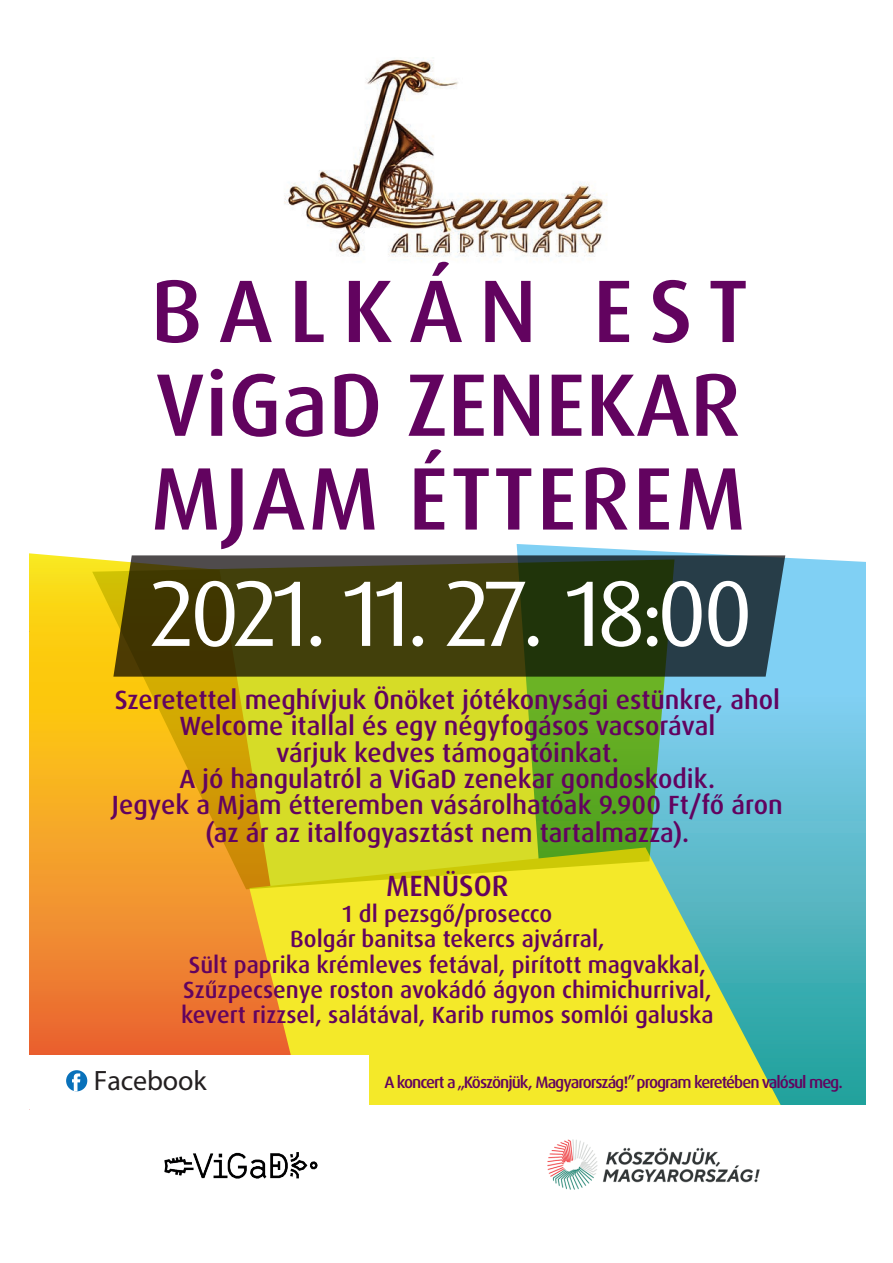
<style>
.page{position:relative;width:893px;height:1263px;background:#fff}
.page>*{position:absolute;margin:0;border:0;box-sizing:border-box;transform-origin:0 0}
.t1{font:93.15px "Dax Pro";letter-spacing:-.06em;color:#fff}
.t2{font:500 88.8px/93.8px "Dax Pro";letter-spacing:.03em;color:#62035f;text-align:justify}
.t3{font:500 29.25px "Dax Pro";color:#62035f}
.t4{font:condensed 28.05px "Akzidenz Grotesk Pro";letter-spacing:-.005em;color:#231f20}
.t5{font:500 26.4px/26.5px "Dax Pro";color:#62035f;text-align:center}
.t6{font:500 23.4px/25.3px "Dax Pro";color:#62035f;text-align:center}
.t7{font:500 16.65px "Dax Pro";letter-spacing:-.06em;color:#62035f}
</style>
<div class="page">
<svg style="left:517px;top:544px;width:348px;height:561px;background:#6ac3d7"></svg>
<svg style="left:30px;top:553px;width:219px;height:502px;background:#f2962a"></svg>
<svg style="left:249px;top:847px;width:534px;height:258px;background:#dadd3f"></svg>
<svg style="left:92px;top:559px;width:582px;height:330px;background:#c5c425"></svg>
<img style="left:284px;top:59px;width:323px;height:202px">
<svg style="left:113px;top:555px;width:672px;height:122px;background:#3b411a"></svg>
<div style="left:30px;top:1055px;width:339px;height:53px;background:#fff"></div>
<div style="left:66px;top:1070px;width:21px;height:21px;background:#0971ba;border-radius:50%"></div>
<svg style="left:72px;top:1073px;width:8px;height:18px"></svg>
<img style="left:164px;top:1152px;width:154px;height:27px">
<img style="left:547px;top:1139px;width:213px;height:51px">
<p class="t2" style="left:151px;top:265px;width:599px">BALKÁN EST ViGaD ZENEKAR MJAM ÉTTEREM</p>
<p class="t1" style="left:149px;top:554px;width:605px">2021. 11. 27. 18:00</p>
<p class="t5" style="left:112px;top:687px;width:672px">Szeretettel meghívjuk Önöket jótékonysági estünkre, ahol Welcome itallal és egy négyfogásos vacsorával<br>várjuk kedves támogatóinkat.<br>A jó hangulatról a ViGaD zenekar gondoskodik.<br>Jegyek a Mjam étteremben vásárolhatóak 9.900 Ft/fő áron (az ár az italfogyasztást nem tartalmazza).</p>
<p class="t3" style="left:386px;top:867px;width:124px">MENÜSOR</p>
<p class="t6" style="left:181px;top:901px;width:534px">1 dl pezsgő/prosecco<br>Bolgár banitsa tekercs ajvárral,<br>Sült paprika krémleves fetával, pirított magvakkal, Szűzpecsenye roston avokádó ágyon chimichurrival, kevert rizzsel, salátával, Karib rumos somlói galuska</p>
<p class="t4" style="left:94px;top:1064px;width:114px">Facebook</p>
<p class="t7" style="left:384px;top:1072px;width:460px">A koncert a „Köszönjük, Magyarország!” program keretében valósul meg.</p>
</div>
